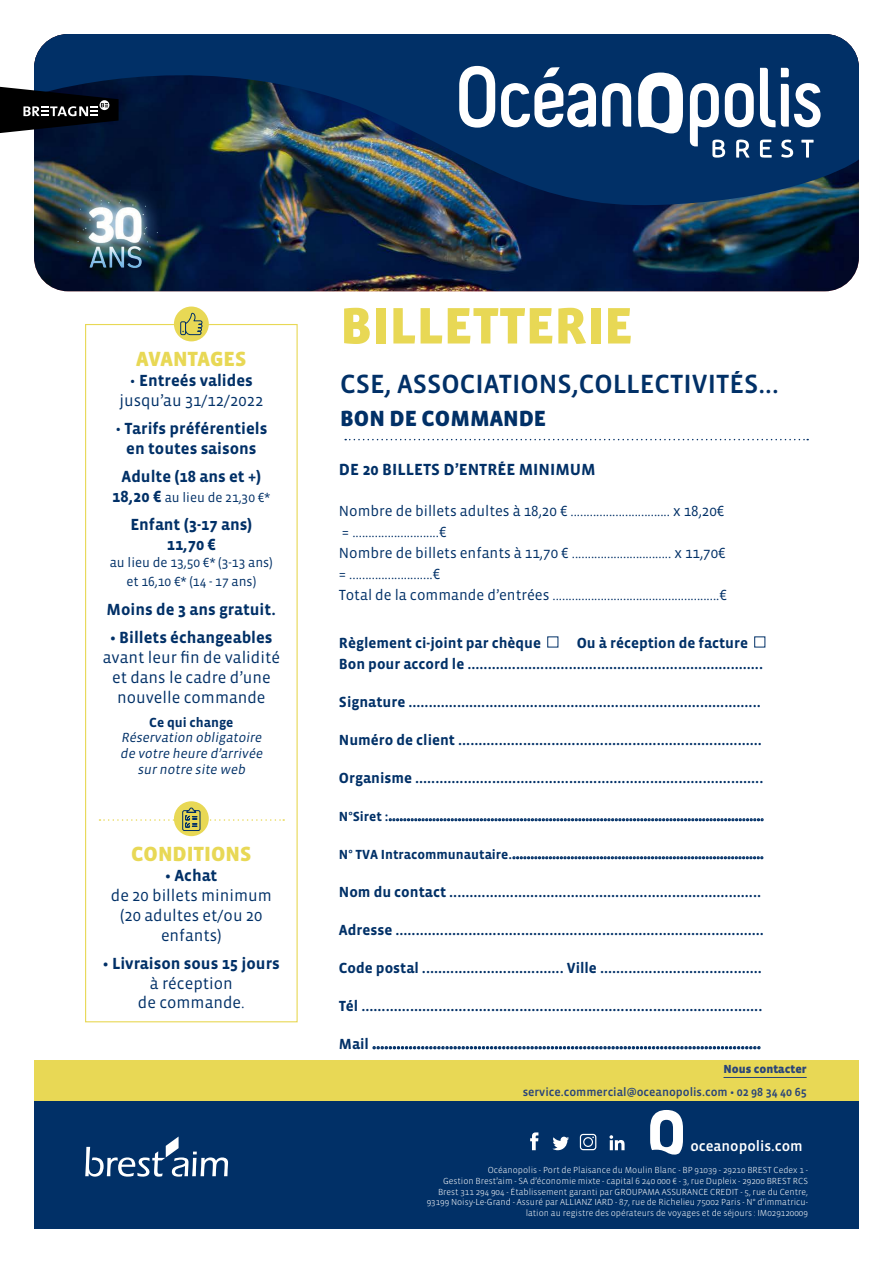
<style>
.page{position:relative;width:893px;height:1263px;background:#fff}
.page>*{position:absolute;margin:0;border:0;box-sizing:border-box;transform-origin:0 0}
.t1{font:900 52.5px "Vista Sans";color:#e8d855}
.t2{font:27px "Vista Sans Med";color:#013067}
.t3{font:900 22.5px "Vista Sans";color:#013067}
.t4{font:900 21px "Vista Sans";color:#e8d855}
.t5{font:700 16.5px/19.8px "Vista Sans";color:#013067;text-align:center}
.t6{font:16.5px/19.8px "Vista Sans";color:#013067;text-align:center}
.t7{font:700 15px/21px "Vista Sans";color:#013067}
.t8{font:15px/21px "Vista Sans";color:#013067}
.t9{font:14.85px "Vista Sans Med";color:#fff}
.t10{font:700 13.5px "Vista Sans";color:#013067}
.t11{font:13.5px/19.8px "Vista Sans";color:#013067;text-align:center}
.t12{font:italic 13.5px/16.2px "Vista Sans";color:#013067;text-align:center}
.t13{font:12px "Vista Sans Med";color:#294479}
.t14{font:900 12px "Vista Sans";color:#294479}
.t15{font:300 9px/10.8px "Vista Sans";color:#fff;text-align:right}
.s1{font-weight:700}
.s2{font-weight:400}
.s3{font-weight:700;font-size:16.5px}
</style>
<div class="page">
<div style="left:34px;top:1100px;width:825px;height:129px;background:#013067"></div>
<div style="left:34px;top:1061px;width:825px;height:40px;background:#e8d855"></div>
<svg style="left:85px;top:1136px;width:143px;height:40px"></svg>
<svg style="left:650px;top:1110px;width:33px;height:44px"></svg>
<hr style="left:723px;top:1077px;width:84px;height:1px;background:#294479">
<svg style="left:530px;top:1132px;width:8px;height:18px"></svg>
<svg style="left:609px;top:1135px;width:16px;height:15px"></svg>
<svg style="left:580px;top:1134px;width:16px;height:16px"></svg>
<svg style="left:552px;top:1137px;width:17px;height:13px"></svg>
<img style="left:34px;top:209px;width:825px;height:82px">
<img style="left:34px;top:34px;width:825px;height:175px">
<svg style="left:459px;top:66px;width:36px;height:62px"></svg>
<svg style="left:760px;top:68px;width:15px;height:59px"></svg>
<svg style="left:781px;top:83px;width:40px;height:44px"></svg>
<svg style="left:781px;top:68px;width:8px;height:9px"></svg>
<svg style="left:501px;top:67px;width:95px;height:60px"></svg>
<svg style="left:638px;top:73px;width:45px;height:60px"></svg>
<svg style="left:602px;top:83px;width:29px;height:44px"></svg>
<svg style="left:690px;top:83px;width:64px;height:75px"></svg>
<svg style="left:760px;top:140px;width:12px;height:18px"></svg>
<svg style="left:781px;top:139px;width:12px;height:19px"></svg>
<svg style="left:801px;top:140px;width:13px;height:18px"></svg>
<svg style="left:0;top:85px;width:119px;height:51px;background:#1d232d"></svg>
<img style="left:76px;top:185px;width:85px;height:91px">
<svg style="left:345px;top:439px;width:463px;height:1px"></svg>
<div style="left:754px;top:636px;width:11px;height:11px;border:1px solid #013067"></div>
<div style="left:85px;top:324px;width:213px;height:698px;border:1px solid #e8d855"></div>
<div style="left:174px;top:306px;width:35px;height:35px;background:#e8d855;border-radius:50%"></div>
<svg style="left:180px;top:312px;width:23px;height:23px"></svg>
<svg style="left:99px;top:801px;width:185px;height:36px"></svg>
<h3 class="t4" style="left:136px;top:348px;width:112px">AVANTAGES</h3>
<p class="t6" style="left:119px;top:371px;width:145px">• <span class="s1">Entreés valides </span>jusqu’au 31/12/2022</p>
<p class="t5" style="left:115px;top:419px;width:153px"><span class="s2">•</span> Tarifs préférentiels en toutes saisons</p>
<p class="t5" style="left:122px;top:467px;width:141px">Adulte (18 ans et +)</p>
<p class="t11" style="left:112px;top:488px;width:160px"><span class="s3">18,20 €</span> au lieu de 21,30 €*</p>
<p class="t5" style="left:130px;top:515px;width:124px">Enfant (3-17 ans)<br>11,70 €</p>
<p class="t11" style="left:110px;top:552px;width:165px">au lieu de 13,50 €* (3-13 ans) et 16,10 €* (14 - 17 ans)</p>
<p class="t5" style="left:107px;top:600px;width:171px">Moins de 3 ans gratuit.</p>
<p class="t5" style="left:110px;top:628px;width:164px">• Billets échangeables</p>
<p class="t6" style="left:103px;top:648px;width:179px">avant leur fin de validité et dans le cadre d’une nouvelle commande</p>
<p class="t10" style="left:149px;top:716px;width:86px">Ce qui change</p>
<p class="t12" style="left:120px;top:729px;width:146px">Réservation obligatoire de votre heure d’arrivée sur notre site web</p>
<h3 class="t4" style="left:131px;top:843px;width:122px">CONDITIONS</h3>
<p class="t5" style="left:165px;top:866px;width:54px">• Achat</p>
<p class="t6" style="left:111px;top:886px;width:162px">de 20 billets minimum (20 adultes et/ou 20 enfants)</p>
<p class="t5" style="left:103px;top:954px;width:178px">• Livraison sous 15 jours</p>
<p class="t6" style="left:138px;top:973px;width:108px">à réception<br>de commande.</p>
<h1 class="t1" style="left:340px;top:299px;width:294px">BILLETTERIE</h1>
<h2 class="t2" style="left:340px;top:370px;width:440px">CSE, ASSOCIATIONS,COLLECTIVITÉS...</h2>
<h3 class="t3" style="left:340px;top:407px;width:207px">BON DE COMMANDE</h3>
<p class="t5" style="left:339px;top:460px;width:258px">DE 20 BILLETS D’ENTRÉE MINIMUM</p>
<p class="t8" style="left:339px;top:500px;width:390px">Nombre de billets adultes à 18,20 € ............................... x 18,20€ = ...........................€<br>Nombre de billets enfants à 11,70 € ............................... x 11,70€ = ..........................€<br>Total de la commande d’entrées ....................................................€</p>
<p class="t7" style="left:339px;top:632px;width:204px">Règlement ci-joint par chèque</p>
<p class="t7" style="left:339px;top:632px;width:426px;text-indent:238px">Ou à réception de facture<br>Bon pour accord le .........................................................................</p>
<p class="t7" style="left:339px;top:691px;width:423px">Signature .......................................................................................</p>
<p class="t7" style="left:339px;top:729px;width:425px">Numéro de client ...........................................................................</p>
<p class="t7" style="left:339px;top:767px;width:426px">Organisme ......................................................................................</p>
<p class="t10" style="left:339px;top:809px;width:427px">N°Siret :.......................................................................................................</p>
<p class="t10" style="left:339px;top:847px;width:426px">N° TVA Intracommunautaire......................................................................</p>
<p class="t7" style="left:339px;top:881px;width:424px">Nom du contact .............................................................................</p>
<p class="t7" style="left:339px;top:919px;width:427px">Adresse ...........................................................................................</p>
<p class="t7" style="left:339px;top:957px;width:425px">Code postal ................................... Ville ........................................</p>
<p class="t7" style="left:339px;top:995px;width:425px">Tél ...................................................................................................</p>
<p class="t7" style="left:339px;top:1033px;width:424px">Mail ................................................................................................</p>
<p class="t14" style="left:723px;top:1063px;width:85px">Nous contacter</p>
<p class="t13" style="left:523px;top:1085px;width:285px">service.commercial@oceanopolis.com • 02 98 34 40 65</p>
<p class="t9" style="left:690px;top:1138px;width:114px">oceanopolis.com</p>
<p class="t15" style="left:427px;top:1165px;width:383px">Océanopolis - Port de Plaisance du Moulin Blanc - BP 91039 - 29210 BREST Cedex 1 -<br>Gestion Brest’aim - SA d’économie mixte - capital 6 240 000 € - 3, rue Dupleix - 29200 BREST RCS Brest 311 294 904 - Établissement garanti par GROUPAMA ASSURANCE CREDIT - 5, rue du Centre, 93199 Noisy-Le-Grand - Assuré par ALLIANZ IARD - 87, rue de Richelieu 75002 Paris - N° d’immatricu&shy;lation au registre des opérateurs de voyages et de séjours : IM029120009</p>
</div>
